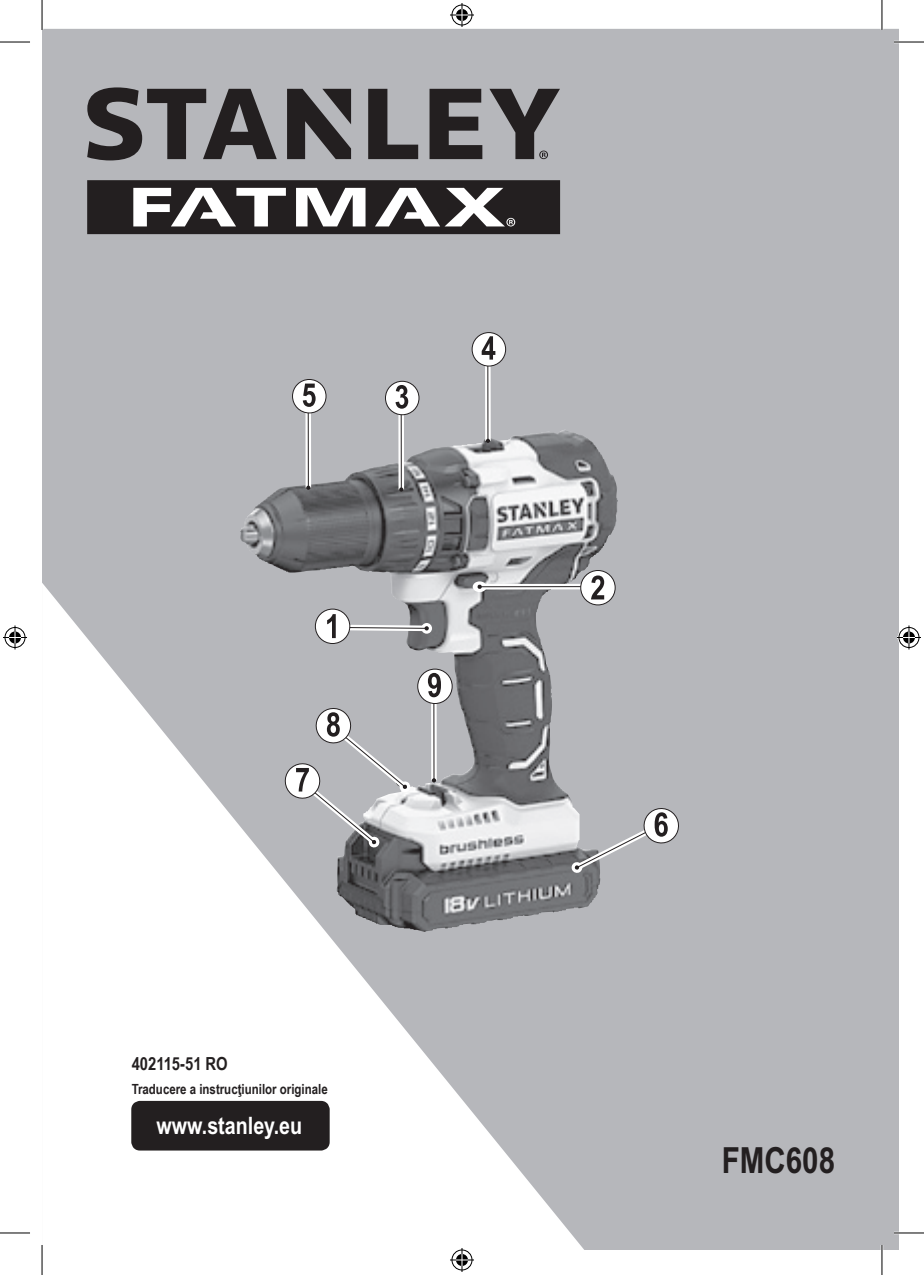
<style>
.page{position:relative;width:924px;height:1275px;background:#fff}
.page>*{position:absolute;margin:0;border:0;box-sizing:border-box;transform-origin:0 0}
.t1{font:700 36px "Arial Narrow";color:#231f20}
.t2{font:700 24px "Arial Narrow";color:#fff}
.t3{font:700 18px "Arial Narrow";color:#231f20}
.t4{font:700 14px "Arial Narrow";color:#231f20}
</style>
<div class="page">
<div style="left:42px;top:29px;width:856px;height:1221px;background:#b6b7bb"></div>
<svg style="left:42px;top:565px;width:567px;height:685px"></svg>
<div style="left:134px;top:1104px;width:192px;height:43px;background:#231f20;border-radius:6px"></div>
<div style="left:131px;top:1101px;width:198px;height:49px;border:6px solid #231f20;border-radius:6px"></div>
<div style="left:87px;top:180px;width:473px;height:54px;background:#231f20"></div>
<svg style="left:287px;top:89px;width:64px;height:70px;background:#545254"></svg>
<svg style="left:429px;top:89px;width:53px;height:70px;background:#4c494b"></svg>
<svg style="left:368px;top:89px;width:50px;height:70px;background:#6a696b"></svg>
<svg style="left:87px;top:87px;width:189px;height:73px;background:#6b696c"></svg>
<svg style="left:489px;top:89px;width:70px;height:70px;background:#777678"></svg>
<svg style="left:296px;top:188px;width:69px;height:38px"></svg>
<svg style="left:133px;top:188px;width:153px;height:38px"></svg>
<svg style="left:375px;top:188px;width:140px;height:38px"></svg>
<img style="left:239px;top:432px;width:318px;height:219px">
<svg style="left:485px;top:366px;width:5px;height:71px"></svg>
<svg style="left:485px;top:437px;width:5px;height:6px"></svg>
<hr style="left:487px;top:361px;width:1px;height:80px;background:#231f20">
<svg style="left:471px;top:332px;width:34px;height:34px"></svg>
<svg style="left:481px;top:336px;width:14px;height:23px"></svg>
<svg style="left:398px;top:415px;width:6px;height:74px"></svg>
<svg style="left:399px;top:486px;width:5px;height:5px"></svg>
<hr style="left:400px;top:410px;width:1px;height:79px;background:#231f20">
<div style="left:385px;top:381px;width:34px;height:34px;background:#fff;border:1px solid #231f20;border-radius:50%"></div>
<svg style="left:395px;top:385px;width:13px;height:24px"></svg>
<svg style="left:305px;top:413px;width:6px;height:75px"></svg>
<svg style="left:306px;top:484px;width:5px;height:6px"></svg>
<hr style="left:308px;top:408px;width:1px;height:80px;background:#231f20">
<div style="left:292px;top:379px;width:34px;height:34px;background:#fff;border:1px solid #231f20;border-radius:50%"></div>
<svg style="left:302px;top:383px;width:13px;height:24px"></svg>
<svg style="left:569px;top:805px;width:112px;height:70px;background:#b6b6b9"></svg>
<div style="left:472px;top:581px;width:14px;height:11px;background:#fff;border-radius:50%"></div>
<svg style="left:482px;top:584px;width:98px;height:5px"></svg>
<hr style="left:479px;top:586px;width:106px;height:1px;background:#231f20">
<svg style="left:580px;top:570px;width:35px;height:35px"></svg>
<svg style="left:477px;top:584px;width:5px;height:5px"></svg>
<svg style="left:590px;top:575px;width:14px;height:24px"></svg>
<svg style="left:283px;top:706px;width:129px;height:144px;background:#b7b8bb"></svg>
<svg style="left:431px;top:704px;width:5px;height:73px"></svg>
<svg style="left:431px;top:777px;width:5px;height:5px"></svg>
<hr style="left:433px;top:698px;width:1px;height:82px;background:#231f20">
<div style="left:417px;top:669px;width:35px;height:35px;background:#fff;border:1px solid #231f20;border-radius:50%"></div>
<svg style="left:427px;top:673px;width:14px;height:24px"></svg>
<svg style="left:315px;top:609px;width:35px;height:35px"></svg>
<svg style="left:327px;top:614px;width:105px;height:24px"></svg>
<hr style="left:893px;top:41px;width:30px;height:2px;background:#fff">
<hr style="left:893px;top:1231px;width:30px;height:3px;background:#fff">
<hr style="left:880px;top:0;width:2px;height:30px;background:#fff">
<hr style="left:880px;top:1245px;width:2px;height:30px;background:#fff">
<hr style="left:0;top:42px;width:30px;height:1px;background:#000">
<hr style="left:893px;top:42px;width:30px;height:1px;background:#000">
<hr style="left:0;top:1232px;width:30px;height:1px;background:#000">
<hr style="left:893px;top:1232px;width:30px;height:1px;background:#000">
<hr style="left:42px;top:0;width:1px;height:30px;background:#000">
<hr style="left:42px;top:1245px;width:1px;height:30px;background:#000">
<hr style="left:881px;top:0;width:1px;height:30px;background:#000">
<hr style="left:881px;top:1245px;width:1px;height:30px;background:#000">
<svg style="left:450px;top:3px;width:24px;height:24px"></svg>
<svg style="left:450px;top:1248px;width:24px;height:24px"></svg>
<svg style="left:3px;top:625px;width:24px;height:24px"></svg>
<svg style="left:896px;top:625px;width:24px;height:24px"></svg>
<p class="t3" style="left:132px;top:1049px;width:98px">402115-51 RO</p>
<p class="t4" style="left:132px;top:1078px;width:197px">Traducere a instrucţiunilor originale</p>
<h2 class="t2" style="left:156px;top:1107px;width:147px">www.stanley.eu</h2>
<h1 class="t1" style="left:721px;top:1133px;width:115px">FMC608</h1>
</div>
